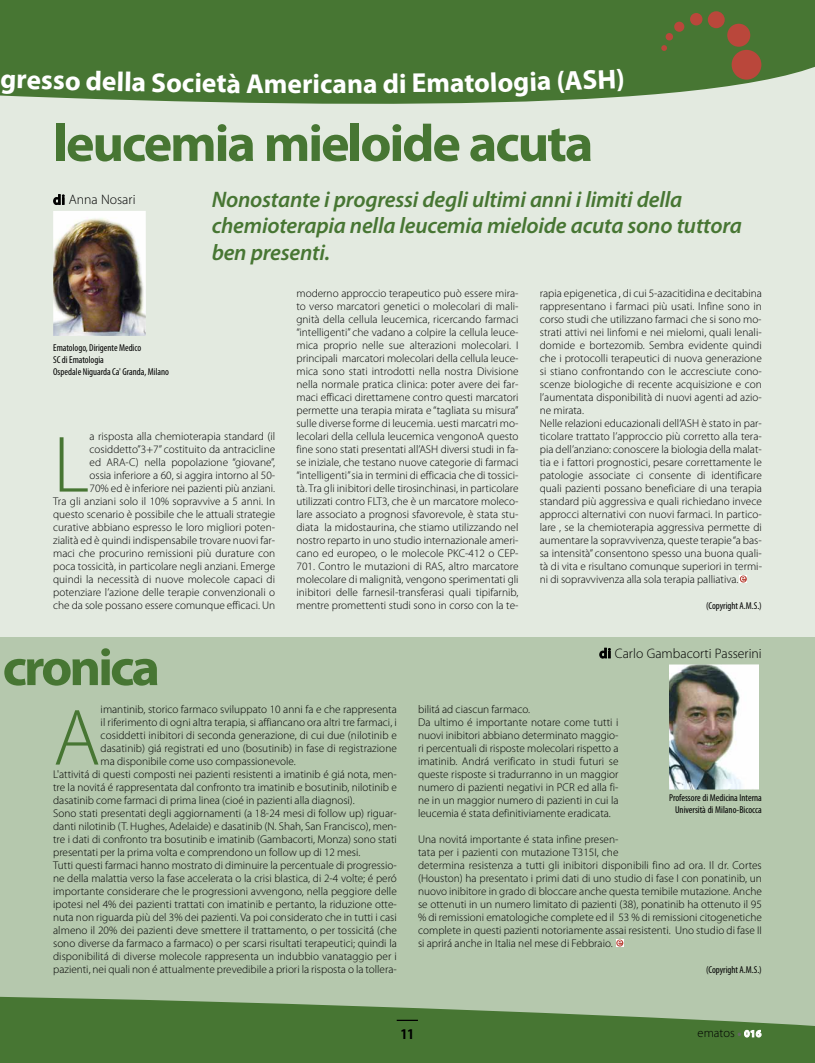
<style>
.page{position:relative;width:815px;height:1063px;background:#fff}
.page>*{position:absolute;margin:0;border:0;box-sizing:border-box;transform-origin:0 0}
.t1{font:300 80.5px "Myriad Pro";color:#477633}
.t2{font:700 52.5px "Myriad Pro";letter-spacing:-.04em;color:#477633}
.t3{font:700 27.5px "Myriad Pro";letter-spacing:-.005em;color:#fff}
.t4{font:italic 600 22.5px/26.2px "Myriad Pro";letter-spacing:-.01em;color:#477633}
.t5{font:700 condensed 15px "Myriad Pro";color:#000}
.t6{font:300 13.75px "Myriad Pro";color:#000}
.t7{font:300 12.5px "Myriad Pro";color:#000}
.t8{font:300 11.25px/13px "Myriad Pro";color:#000}
.t9{font:condensed 10px/12px "Myriad Pro";color:#000}
.s1{font-weight:600}
.s2{font-weight:600;font-size:10px;color:#666}
.s3{font-weight:700;font-size:10px;color:#fff}
</style>
<div class="page">
<div style="left:0;top:0;width:815px;height:1052px;background:#e3eae0"></div>
<div style="left:0;top:638px;width:815px;height:414px;background:#b5c8ad"></div>
<svg style="left:0;top:0;width:815px;height:104px;background:#517d3e"></svg>
<svg style="left:0;top:996px;width:815px;height:67px;fill:#477633"></svg>
<svg style="left:397px;top:1020px;width:21px;height:1px"></svg>
<div style="left:732px;top:50px;width:29px;height:30px;background:#ba473b;border-radius:50%"></div>
<div style="left:727px;top:24px;width:23px;height:23px;background:#ba473b;border-radius:50%"></div>
<div style="left:674px;top:22px;width:10px;height:10px;background:#ba473b;border-radius:50%"></div>
<div style="left:666px;top:33px;width:7px;height:7px;background:#ba473b;border-radius:50%"></div>
<svg style="left:661px;top:45px;width:6px;height:6px"></svg>
<div style="left:708px;top:11px;width:17px;height:17px;background:#ba473b;border-radius:50%"></div>
<div style="left:690px;top:13px;width:12px;height:12px;background:#ba473b;border-radius:50%"></div>
<svg style="left:616px;top:939px;width:7px;height:8px"></svg>
<svg style="left:616px;top:939px;width:7px;height:8px"></svg>
<svg style="left:617px;top:940px;width:5px;height:5px"></svg>
<svg style="left:740px;top:575px;width:7px;height:8px"></svg>
<svg style="left:740px;top:575px;width:7px;height:8px"></svg>
<svg style="left:741px;top:576px;width:4px;height:5px"></svg>
<img style="left:53px;top:211px;width:93px;height:125px">
<img style="left:669px;top:664px;width:89px;height:126px">
<svg style="left:1px;top:74px;width:14px;height:20px"></svg>
<h3 class="t3" style="left:16px;top:69px;width:227px;rotate:1deg">resso della Società</h3>
<h3 class="t3" style="left:246px;top:73px;width:246px">Americana di Emato</h3>
<h3 class="t3" style="left:489px;top:73px;width:137px;rotate:-2deg">logia (ASH)</h3>
<h2 class="t2" style="left:53px;top:124px;width:542px">leucemia mieloide acuta</h2>
<p class="t6" style="left:53px;top:195px;width:84px"><span class="s1">di</span> Anna Nosari</p>
<h3 class="t4" style="left:212px;top:188px;width:532px">Nonostante i progressi degli ultimi anni i limiti della chemioterapia nella leucemia mieloide acuta sono tuttora ben presenti.</h3>
<p class="t9" style="left:53px;top:343px;width:117px">Ematologo, Dirigente Medico<br>SC di Ematologia<br>Ospedale Niguarda Ca' Granda, Milano</p>
<p class="t8" style="left:53px;top:430px;width:224px;text-align:right">a risposta alla chemioterapia standard (il cosiddetto”3+7” costituito da antracicline<br>ed ARA-C) nella popolazione “giovane”,<br>ossia inferiore a 60, si aggira intorno al 50-<br>70% ed è inferiore nei pazienti più anziani.<br>Tra gli anziani solo il 10% sopravvive a 5 anni. In questo scenario è possibile che le attuali strategie curative abbiano espresso le loro migliori poten&shy;zialità ed è quindi indispensabile trovare nuovi far&shy;maci che procurino remissioni più durature con poca tossicità, in particolare negli anziani. Emerge quindi la necessità di nuove molecole capaci di potenziare l’azione delle terapie convenzionali o che da sole possano essere comunque efficaci. Un</p>
<h1 class="t1" style="left:53px;top:434px;width:38px">L</h1>
<p class="t8" style="left:296px;top:287px;width:224px;text-align:justify">moderno approccio terapeutico può essere mira&shy;to verso marcatori genetici o molecolari di mali&shy;gnità della cellula leucemica, ricercando farmaci “intelligenti” che vadano a colpire la cellula leuce&shy;mica proprio nelle sue alterazioni molecolari. I principali marcatori molecolari della cellula leuce&shy;mica sono stati introdotti nella nostra Divisione nella normale pratica clinica: poter avere dei far&shy;maci efficaci direttamene contro questi marcatori permette una terapia mirata e “tagliata su misura” sulle diverse forme di leucemia. uesti marcatri mo&shy;lecolari della cellula leucemica vengonoA questo fine sono stati presentati all’ASH diversi studi in fa&shy;se iniziale, che testano nuove categorie di farmaci “intelligenti” sia in termini di efficacia che di tossici&shy;tà. Tra gli inibitori delle tirosinchinasi, in particolare utilizzati contro FLT3, che è un marcatore moleco&shy;lare associato a prognosi sfavorevole, è stata stu&shy;diata la midostaurina, che stiamo utilizzando nel nostro reparto in uno studio internazionale ameri&shy;cano ed europeo, o le molecole PKC-412 o CEP-701. Contro le mutazioni di RAS, altro marcatore molecolare di malignità, vengono sperimentati gli inibitori delle farnesil-transferasi quali tipifarnib, mentre promettenti studi sono in corso con la te-</p>
<p class="t8" style="left:540px;top:287px;width:224px">rapia epigenetica , di cui 5-azacitidina e decitabina rappresentano i farmaci più usati. Infine sono in corso studi che utilizzano farmaci che si sono mo&shy;strati attivi nei linfomi e nei mielomi, quali lenali&shy;domide e bortezomib. Sembra evidente quindi che i protocolli terapeutici di nuova generazione si stiano confrontando con le accresciute cono&shy;scenze biologiche di recente acquisizione e con l’aumentata disponibilità di nuovi agenti ad azio&shy;ne mirata.<br>Nelle relazioni educazionali dell’ASH è stato in par&shy;ticolare trattato l’approccio più corretto alla tera&shy;pia dell’anziano: conoscere la biologia della malat&shy;tia e i fattori prognostici, pesare correttamente le patologie associate ci consente di identificare quali pazienti possano beneficiare di una terapia standard più aggressiva e quali richiedano invece approcci alternativi con nuovi farmaci. In partico&shy;lare , se la chemioterapia aggressiva permette di aumentare la sopravvivenza, queste terapie “a bas&shy;sa intensità” consentono spesso una buona quali&shy;tà di vita e risultano comunque superiori in termi&shy;ni di sopravvivenza alla sola terapia palliativa.</p>
<p class="t9" style="left:706px;top:600px;width:57px">(Copyright A.M.S.)</p>
<h2 class="t2" style="left:3px;top:648px;width:159px">cronica</h2>
<p class="t6" style="left:599px;top:648px;width:164px"><span class="s1">di</span> Carlo Gambacorti Passerini</p>
<p class="t8" style="left:101px;top:703px;width:298px">imantinib, storico farmaco sviluppato 10 anni fa e che rappresenta</p>
<p class="t8" style="left:101px;top:716px;width:298px">il riferimento di ogni altra terapia, si affiancano ora altri tre farmaci, i</p>
<p class="t8" style="left:101px;top:729px;width:298px">cosiddetti inibitori di seconda generazione, di cui due (nilotinib e</p>
<p class="t8" style="left:101px;top:742px;width:298px">dasatinib) giá registrati ed uno (bosutinib) in fase di registrazione</p>
<p class="t8" style="left:101px;top:755px;width:197px">ma disponibile come uso compassionevole.</p>
<p class="t8" style="left:53px;top:768px;width:345px">L'attivitá di questi composti nei pazienti resistenti a imatinib é giá nota, men-</p>
<p class="t8" style="left:53px;top:781px;width:345px">tre la novitá é rappresentata dal confronto tra imatinib e bosutinib, nilotinib e</p>
<p class="t8" style="left:53px;top:794px;width:303px">dasatinib come farmaci di prima linea (cioé in pazienti alla diagnosi).</p>
<p class="t8" style="left:53px;top:807px;width:345px">Sono stati presentati degli aggiornamenti (a 18-24 mesi di follow up) riguar-</p>
<p class="t8" style="left:53px;top:820px;width:345px">danti nilotinib (T. Hughes, Adelaide) e dasatinib (N. Shah, San Francisco), men-</p>
<p class="t8" style="left:53px;top:833px;width:345px">tre i dati di confronto tra bosutinib e imatinib (Gambacorti, Monza) sono stati</p>
<p class="t8" style="left:53px;top:846px;width:309px">presentati per la prima volta e comprendono un follow up di 12 mesi.</p>
<p class="t8" style="left:53px;top:859px;width:345px">Tutti questi farmaci hanno mostrato di diminuire la percentuale di progressio-</p>
<p class="t8" style="left:53px;top:872px;width:345px">ne della malattia verso la fase accelerata o la crisi blastica, di 2-4 volte; é peró</p>
<p class="t8" style="left:53px;top:885px;width:345px">importante considerare che le progressioni avvengono, nella peggiore delle</p>
<p class="t8" style="left:53px;top:898px;width:345px">ipotesi nel 4% dei pazienti trattati con imatinib e pertanto, la riduzione otte-</p>
<p class="t8" style="left:53px;top:911px;width:345px">nuta non riguarda più del 3% dei pazienti. Va poi considerato che in tutti i casi</p>
<p class="t8" style="left:53px;top:924px;width:345px">almeno il 20% dei pazienti deve smettere il trattamento, o per tossicitá (che</p>
<p class="t8" style="left:53px;top:937px;width:345px">sono diverse da farmaco a farmaco) o per scarsi risultati terapeutici; quindi la</p>
<p class="t8" style="left:53px;top:950px;width:345px">disponibilitá di diverse molecole rappresenta un indubbio vanataggio per i</p>
<p class="t8" style="left:53px;top:963px;width:345px">pazienti, nei quali non é attualmente prevedibile a priori la risposta o la tollera-</p>
<h1 class="t1" style="left:53px;top:707px;width:49px">A</h1>
<p class="t8" style="left:418px;top:703px;width:202px">bilitá ad ciascun farmaco.<br>Da ultimo é importante notare come tutti i nuovi inibitori abbiano determinato maggio&shy;ri percentuali di risposte molecolari rispetto a imatinib. Andrá verificato in studi futuri se queste risposte si tradurranno in un maggior numero di pazienti negativi in PCR ed alla fi&shy;ne in un maggior numero di pazienti in cui la leucemia é stata definitiviamente eradicata.</p>
<p class="t8" style="left:418px;top:833px;width:345px">Una novitá importante é stata infine presen-<br>tata per i pazienti con mutazione T315I, che<br>determina resistenza a tutti gli inibitori disponibili fino ad ora. Il dr. Cortes (Houston) ha presentato i primi dati di uno studio di fase I con ponatinib, un nuovo inibitore in grado di bloccare anche questa temibile mutazione. Anche se ottenuti in un numero limitato di pazienti (38), ponatinib ha ottenuto il 95 % di remissioni ematologiche complete ed il 53 % di remissioni citogenetiche complete in questi pazienti notoriamente assai resistenti. Uno studio di fase II si aprirá anche in Italia nel mese di Febbraio.</p>
<p class="t9" style="left:706px;top:964px;width:57px">(Copyright A.M.S.)</p>
<p class="t9" style="left:669px;top:793px;width:94px;text-align:right">Professore di Medicina Interna<br>Università di Milano-Bicocca</p>
<h3 class="t5" style="left:401px;top:1025px;width:14px">11</h3>
<p class="t7" style="left:698px;top:1028px;width:65px">ematos <span class="s2">•</span> <span class="s3">016</span></p>
</div>
